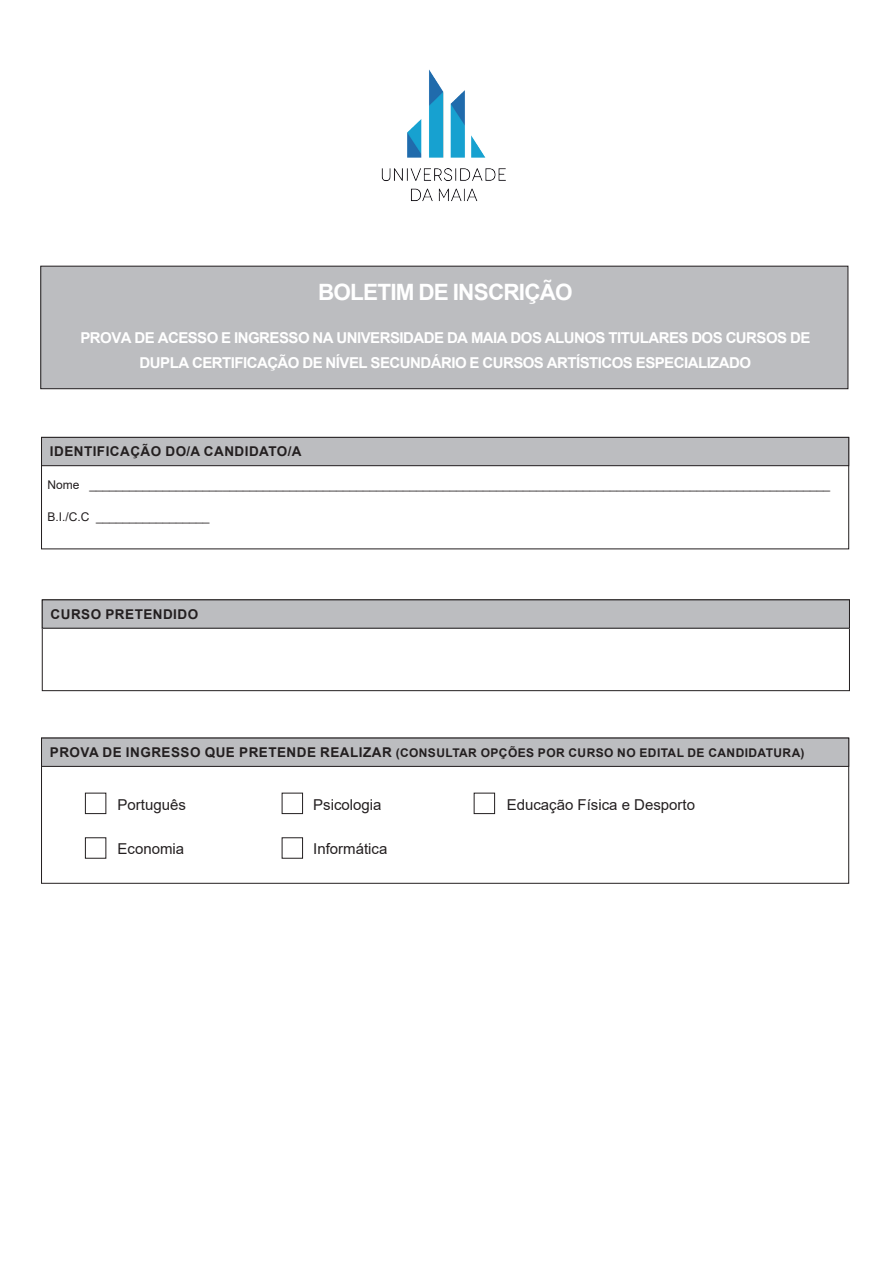
<style>
.page{position:relative;width:893px;height:1263px;background:#fff}
.page>*{position:absolute;margin:0;border:0;box-sizing:border-box;transform-origin:0 0}
.t1{font:700 22.5px "Arial";letter-spacing:-.035em;color:#fff}
.t2{font:700 15px/25.2px "Arial";letter-spacing:-.035em;color:#fff;text-align:center}
.t3{font:15px "Arial";color:#231f20}
.t4{font:700 13.5px "Arial";letter-spacing:.035em;color:#231f20}
.t5{font:12px "Arial";color:#231f20}
.t6{font:700 12px "Arial";letter-spacing:.035em;color:#231f20}
.s1{font-size:13.5px}
</style>
<div class="page">
<div style="left:42px;top:599px;width:808px;height:92px;border:1px solid #231f20"></div>
<div style="left:41px;top:266px;width:807px;height:123px;background:#bcbdc0"></div>
<div style="left:40px;top:266px;width:808px;height:123px;border:1px solid #231f20"></div>
<div style="left:42px;top:437px;width:807px;height:29px;background:#bcbdc0"></div>
<div style="left:41px;top:437px;width:808px;height:29px;border:1px solid #231f20"></div>
<div style="left:42px;top:600px;width:807px;height:28px;background:#bcbdc0"></div>
<div style="left:42px;top:599px;width:808px;height:29px;border:1px solid #231f20"></div>
<div style="left:282px;top:793px;width:21px;height:21px;border:1px solid #231f20"></div>
<div style="left:474px;top:793px;width:21px;height:21px;border:1px solid #231f20"></div>
<div style="left:85px;top:793px;width:21px;height:21px;border:1px solid #231f20"></div>
<div style="left:42px;top:738px;width:807px;height:28px;background:#bcbdc0"></div>
<div style="left:41px;top:738px;width:808px;height:29px;border:1px solid #231f20"></div>
<div style="left:282px;top:837px;width:21px;height:22px;border:1px solid #231f20"></div>
<div style="left:85px;top:837px;width:21px;height:22px;border:1px solid #231f20"></div>
<img style="left:381px;top:69px;width:125px;height:133px">
<h1 class="t1" style="left:318px;top:276px;width:256px">BOLETIM DE INSCRIÇÃO</h1>
<p class="t2" style="left:80px;top:325px;width:731px">PROVA DE ACESSO E INGRESSO NA UNIVERSIDADE DA MAIA DOS ALUNOS TITULARES DOS CURSOS DE<br>DUPLA CERTIFICAÇÃO DE NÍVEL SECUNDÁRIO E CURSOS ARTÍSTICOS ESPECIALIZADO</p>
<p class="t4" style="left:50px;top:442px;width:253px">IDENTIFICAÇÃO DO/A CANDIDATO/A</p>
<p class="t5" style="left:48px;top:477px;width:784px">Nome _______________________________________________________________________________________________________________</p>
<p class="t5" style="left:48px;top:508px;width:164px">B.I./C.C _________________</p>
<p class="t4" style="left:51px;top:605px;width:149px">CURSO PRETENDIDO</p>
<p class="t6" style="left:50px;top:744px;width:756px"><span class="s1">PROVA DE INGRESSO QUE PRETENDE REALIZAR</span> (CONSULTAR OPÇÕES POR CURSO NO EDITAL DE CANDIDATURA)</p>
<p class="t3" style="left:118px;top:794px;width:70px">Português</p>
<p class="t3" style="left:313px;top:794px;width:70px">Psicologia</p>
<p class="t3" style="left:507px;top:794px;width:190px">Educação Física e Desporto</p>
<p class="t3" style="left:118px;top:838px;width:68px">Economia</p>
<p class="t3" style="left:313px;top:838px;width:76px">Informática</p>
</div>
